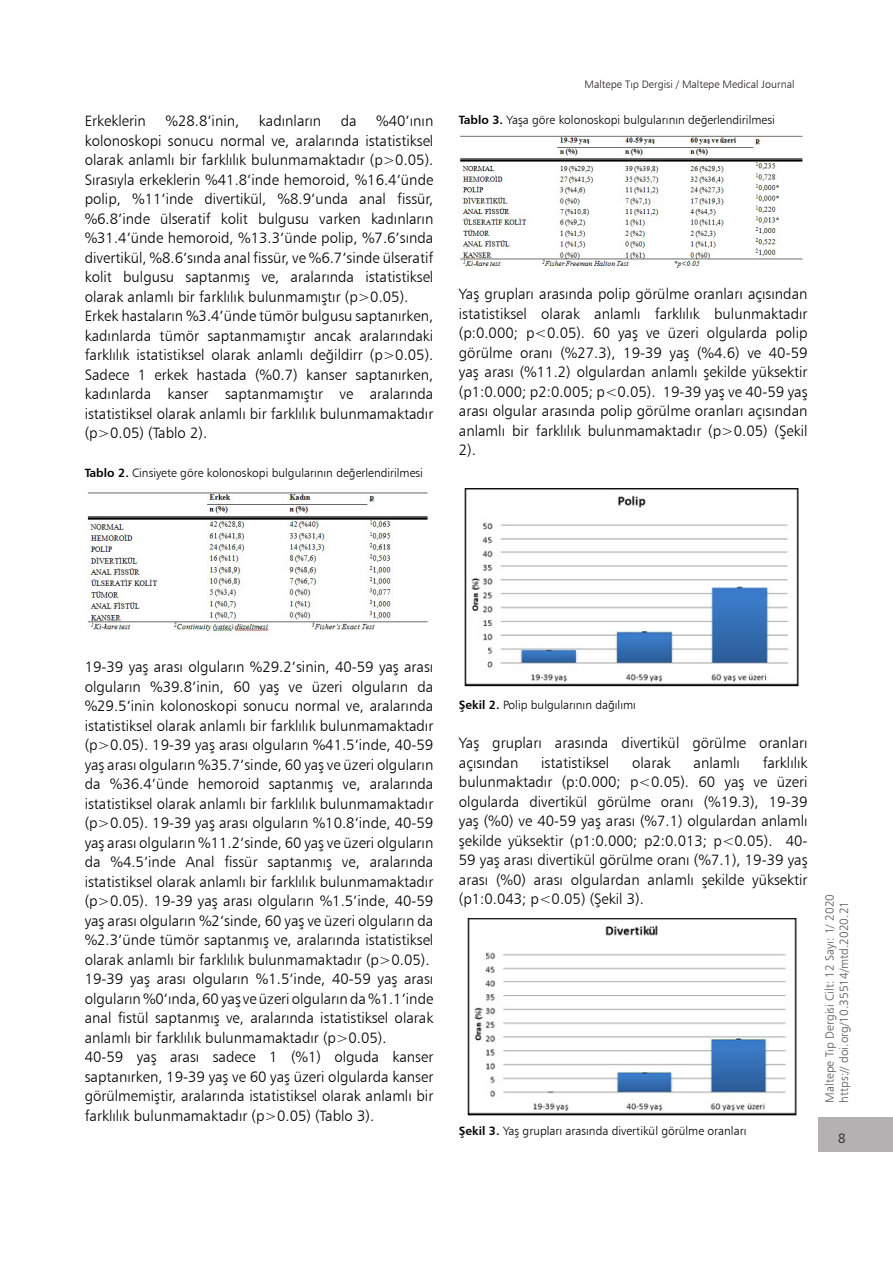
<style>
.page{position:relative;width:893px;height:1263px;background:#fff}
.page>*{position:absolute;margin:0;border:0;box-sizing:border-box;transform-origin:0 0}
.t1{font:15px/19.5px "Humanist 777 BT Light B";color:#000;text-align:justify}
.t2{font:13.5px "Humanist 777 BT Light B";color:#231f20}
.t3{font:12px "Humanist 777 BT Light B";color:#000}
.t4{font:12px/14.4px "Humanist 777 BT Light B";color:#5a5b5e}
.t5{font:10.8px "Humanist 777 BT Light B";color:#231f20}
.s1{font-family:"Humanist 777 BT Bold B"}
</style>
<div class="page">
<div style="left:818px;top:1117px;width:75px;height:35px;background:#b3b1b2"></div>
<img style="left:464px;top:488px;width:335px;height:199px">
<img style="left:85px;top:492px;width:343px;height:140px">
<img style="left:459px;top:134px;width:344px;height:134px">
<img style="left:468px;top:918px;width:329px;height:198px">
<p class="t1" style="left:85px;top:111px;width:63px">Erkeklerin</p>
<p class="t1" style="left:165px;top:111px;width:75px">%28.8’inin,</p>
<p class="t1" style="left:259px;top:111px;width:64px">kadınların</p>
<p class="t1" style="left:341px;top:111px;width:17px">da</p>
<p class="t1" style="left:85px;top:111px;width:350px;text-indent:292px">%40’ının kolonoskopi sonucu normal ve, aralarında istatistiksel olarak anlamlı bir farklılık bulunmamaktadır (p&gt;0.05).<br>Sırasıyla erkeklerin %41.8’inde hemoroid, %16.4’ünde polip, %11’inde divertikül, %8.9’unda anal fissür, %6.8’inde ülseratif kolit bulgusu varken kadınların %31.4’ünde hemoroid, %13.3’ünde polip, %7.6’sında divertikül, %8.6’sında anal fissür, ve %6.7’sinde ülseratif kolit bulgusu saptanmış ve, aralarında istatistiksel olarak anlamlı bir farklılık bulunmamıştır (p&gt;0.05).</p>
<p class="t1" style="left:85px;top:306px;width:350px">Erkek hastaların %3.4’ünde tümör bulgusu saptanırken, kadınlarda tümör saptanmamıştır ancak aralarındaki farklılık istatistiksel olarak anlamlı değildirr (p&gt;0.05).<br>Sadece 1 erkek hastada (%0.7) kanser saptanırken, kadınlarda kanser saptanmamıştır ve aralarında istatistiksel olarak anlamlı bir farklılık bulunmamaktadır (p&gt;0.05) (Tablo 2).</p>
<p class="t3" style="left:85px;top:466px;width:340px"><span class="s1">Tablo 2.</span> Cinsiyete göre kolonoskopi bulgularının değerlendirilmesi</p>
<p class="t5" style="left:584px;top:78px;width:212px">Maltepe Tıp Dergisi / Maltepe Medical Journal</p>
<p class="t3" style="left:459px;top:112px;width:317px"><span class="s1">Tablo 3.</span> Yaşa göre kolonoskopi bulgularının değerlendirilmesi</p>
<p class="t1" style="left:459px;top:284px;width:350px">Yaş grupları arasında polip görülme oranları açısından istatistiksel olarak anlamlı farklılık bulunmaktadır (p:0.000; p&lt;0.05). 60 yaş ve üzeri olgularda polip görülme oranı (%27.3), 19-39 yaş (%4.6) ve 40-59 yaş arası (%11.2) olgulardan anlamlı şekilde yüksektir (p1:0.000; p2:0.005; p&lt;0.05). 19-39 yaş ve 40-59 yaş arası olgular arasında polip görülme oranları açısından anlamlı bir farklılık bulunmamaktadır (p&gt;0.05) (Şekil 2).</p>
<p class="t1" style="left:85px;top:657px;width:350px">19-39 yaş arası olguların %29.2’sinin, 40-59 yaş arası olguların %39.8’inin, 60 yaş ve üzeri olguların da %29.5’inin kolonoskopi sonucu normal ve, aralarında istatistiksel olarak anlamlı bir farklılık bulunmamaktadır (p&gt;0.05). 19-39 yaş arası olguların %41.5’inde, 40-59 yaş arası olguların %35.7’sinde, 60 yaş ve üzeri olguların da %36.4’ünde hemoroid saptanmış ve, aralarında istatistiksel olarak anlamlı bir farklılık bulunmamaktadır (p&gt;0.05). 19-39 yaş arası olguların %10.8’inde, 40-59 yaş arası olguların %11.2’sinde, 60 yaş ve üzeri olguların da %4.5’inde Anal fissür saptanmış ve, aralarında istatistiksel olarak anlamlı bir farklılık bulunmamaktadır (p&gt;0.05). 19-39 yaş arası olguların %1.5’inde, 40-59 yaş arası olguların %2’sinde, 60 yaş ve üzeri olguların da %2.3’ünde tümör saptanmış ve, aralarında istatistiksel olarak anlamlı bir farklılık bulunmamaktadır (p&gt;0.05).</p>
<p class="t1" style="left:85px;top:969px;width:350px">19-39 yaş arası olguların %1.5’inde, 40-59 yaş arası olguların %0’ında, 60 yaş ve üzeri olguların da %1.1’inde anal fistül saptanmış ve, aralarında istatistiksel olarak anlamlı bir farklılık bulunmamaktadır (p&gt;0.05).</p>
<p class="t1" style="left:85px;top:1047px;width:350px">40-59 yaş arası sadece 1 (%1) olguda kanser saptanırken, 19-39 yaş ve 60 yaş üzeri olgularda kanser görülmemiştir, aralarında istatistiksel olarak anlamlı bir farklılık bulunmamaktadır (p&gt;0.05) (Tablo 3).</p>
<p class="t3" style="left:459px;top:697px;width:179px"><span class="s1">Şekil 2.</span> Polip bulgularının dağılımı</p>
<p class="t1" style="left:459px;top:733px;width:350px">Yaş grupları arasında divertikül görülme oranları açısından</p>
<p class="t1" style="left:459px;top:752px;width:350px;text-indent:304px">farklılık bulunmaktadır (p:0.000; p&lt;0.05). 60 yaş ve üzeri olgularda divertikül görülme oranı (%19.3), 19-39 yaş (%0) ve 40-59 yaş arası (%7.1) olgulardan anlamlı şekilde yüksektir (p1:0.000; p2:0.013; p&lt;0.05). 40- 59 yaş arası divertikül görülme oranı (%7.1), 19-39 yaş arası (%0) arası olgulardan anlamlı şekilde yüksektir (p1:0.043; p&lt;0.05) (Şekil 3).</p>
<p class="t1" style="left:541px;top:752px;width:70px">istatistiksel</p>
<p class="t1" style="left:632px;top:752px;width:40px">olarak</p>
<p class="t1" style="left:694px;top:752px;width:48px">anlamlı</p>
<p class="t3" style="left:459px;top:1123px;width:289px"><span class="s1">Şekil 3.</span> Yaş grupları arasında divertikül görülme oranları</p>
<p class="t4" style="left:822px;top:1102px;width:210px;rotate:-90deg">Maltepe Tıp Dergisi Cilt: 12 Sayı: 1/ 2020 https:// doi.org/10.35514/mtd.2020.21</p>
<p class="t2" style="left:838px;top:1129px;width:9px">8</p>
</div>
